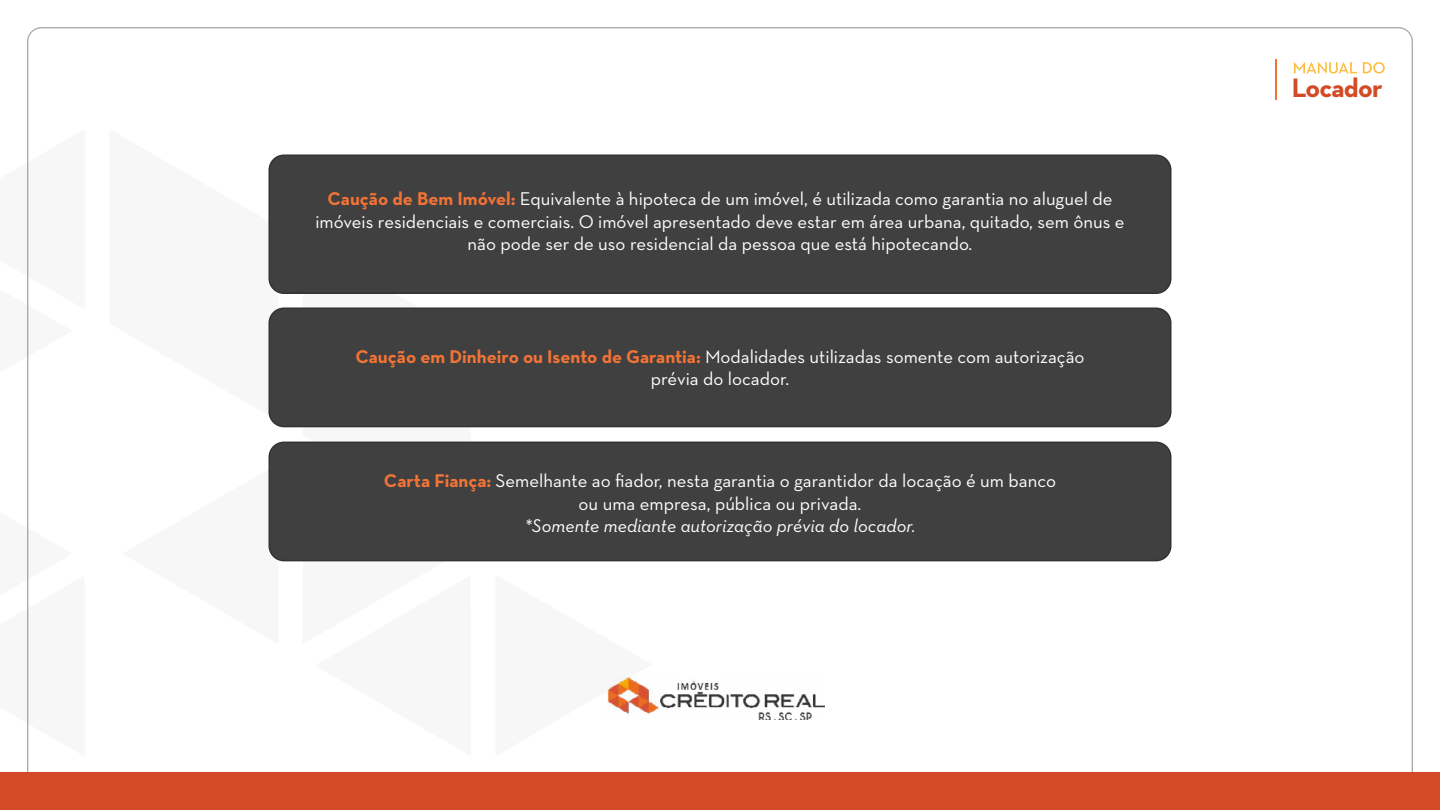
<style>
.page{position:relative;width:1440px;height:810px;background:#fff}
.page>*{position:absolute;margin:0;border:0;box-sizing:border-box;transform-origin:0 0}
.t1{font:700 27.08px "Neutraface 2 Text";letter-spacing:-.03em;color:#d44a26}
.t2{font:18.75px/22.5px "Neutra Text";color:#fff;text-align:center}
.t3{font:italic 18.75px "Neutra Text";color:#fff}
.s1{font-weight:700;color:#f27336}
</style>
<div class="page">
<svg style="left:303px;top:427px;width:168px;height:15px"></svg>
<div style="left:0;top:773px;width:1440px;height:37px;background:#d44a26"></div>
<hr style="left:1276px;top:59px;width:1px;height:41px;background:#f27336">
<svg style="left:1294px;top:62px;width:91px;height:12px"></svg>
<div style="left:269px;top:155px;width:902px;height:138px;background:#404040;border-radius:15px"></div>
<div style="left:268px;top:154px;width:904px;height:140px;border:1px solid #333;border-radius:15px"></div>
<div style="left:269px;top:308px;width:902px;height:119px;background:#404040;border-radius:15px"></div>
<div style="left:268px;top:307px;width:904px;height:120px;border:1px solid #333;border-radius:15px"></div>
<div style="left:269px;top:442px;width:902px;height:119px;background:#404040;border-radius:15px"></div>
<div style="left:268px;top:442px;width:904px;height:119px;border:1px solid #333;border-radius:15px"></div>
<img style="left:606px;top:677px;width:219px;height:42px">
<p class="t2" style="left:316px;top:187px;width:811px"><span class="s1">Caução de Bem Imóvel:</span> Equivalente à hipoteca de um imóvel, é utilizada como garantia no aluguel de imóveis residenciais e comerciais. O imóvel apresentado deve estar em área urbana, quitado, sem ônus e não pode ser de uso residencial da pessoa que está hipotecando.</p>
<p class="t2" style="left:355px;top:345px;width:731px"><span class="s1">Caução em Dinheiro ou Isento de Garantia:</span> Modalidades utilizadas somente com autorização prévia do locador.</p>
<p class="t2" style="left:384px;top:469px;width:674px"><span class="s1">Carta Fiança:</span> Semelhante ao fiador, nesta garantia o garantidor da locação é um banco ou uma empresa, pública ou privada.</p>
<p class="t3" style="left:525px;top:514px;width:392px">*Somente mediante autorização prévia do locador.</p>
<h1 class="t1" style="left:1292px;top:70px;width:92px">Locador</h1>
</div>
